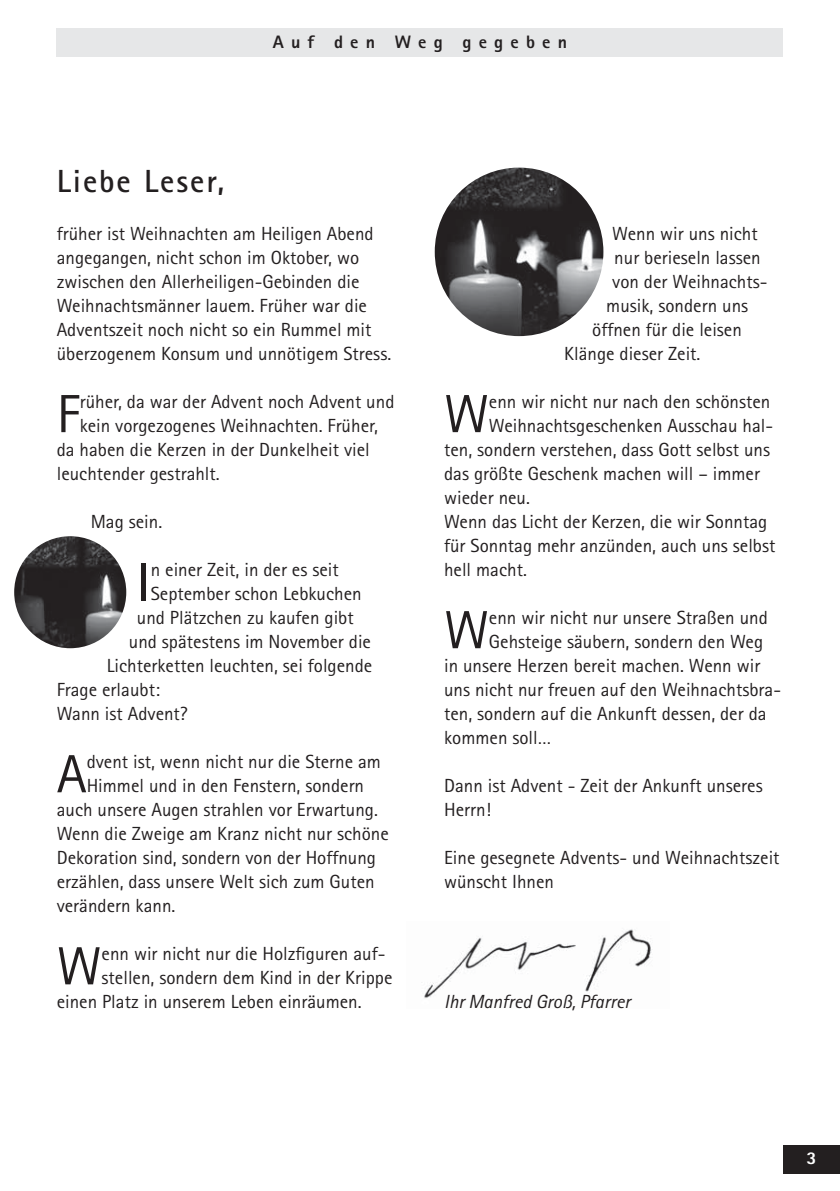
<style>
.page{position:relative;width:840px;height:1191px;background:#fff}
.page>*{position:absolute;margin:0;border:0;box-sizing:border-box;transform-origin:0 0}
.t1{font:53.8px "Rotis Sans Serif";color:#231f20}
.t2{font:700 32px "Rotis Sans Serif";letter-spacing:.06em;color:#231f20}
.t3{font:19px/24px "Rotis Sans Serif";color:#231f20}
.t4{font:italic 19px "Rotis Sans Serif";color:#231f20}
.t5{font:800 18px "Rotis Sans Serif";letter-spacing:.4em;color:#231f20}
.t6{font:800 18px "Rotis Sans Serif";color:#fff}
</style>
<div class="page">
<div style="left:782px;top:1145px;width:57px;height:29px;background:#231f20"></div>
<img style="left:421px;top:929px;width:231px;height:69px">
<div style="left:57px;top:28px;width:725px;height:29px;background:#e6e7e8"></div>
<img style="left:434px;top:168px;width:169px;height:168px;border-radius:50%">
<img style="left:14px;top:536px;width:112px;height:112px;border-radius:50%">
<h2 class="t2" style="left:57px;top:170px;width:169px">Liebe Leser,</h2>
<p class="t5" style="left:273px;top:36px;width:295px">Auf den Weg gegeben</p>
<p class="t3" style="left:57px;top:223px;width:336px">früher ist Weihnachten am Heiligen Abend angegangen, nicht schon im Oktober, wo zwischen den Allerheiligen-Gebinden die Weihnachtsmänner lauem. Früher war die Adventszeit noch nicht so ein Rummel mit überzogenem Konsum und unnötigem Stress.</p>
<h1 class="t1" style="left:57px;top:395px;width:24px">F</h1>
<p class="t3" style="left:80px;top:391px;width:316px">rüher, da war der Advent noch Advent und</p>
<p class="t3" style="left:80px;top:415px;width:299px">kein vorgezogenes Weihnachten. Früher,</p>
<p class="t3" style="left:57px;top:439px;width:314px">da haben die Kerzen in der Dunkelheit viel</p>
<p class="t3" style="left:57px;top:463px;width:164px">leuchtender gestrahlt.</p>
<p class="t3" style="left:91px;top:511px;width:73px">Mag sein.</p>
<h1 class="t1" style="left:137px;top:563px;width:15px">I</h1>
<p class="t3" style="left:151px;top:559px;width:189px">n einer Zeit, in der es seit</p>
<p class="t3" style="left:151px;top:583px;width:212px">September schon Lebkuchen</p>
<p class="t3" style="left:137px;top:607px;width:218px">und Plätzchen zu kaufen gibt</p>
<p class="t3" style="left:129px;top:631px;width:243px">und spätestens im November die</p>
<p class="t3" style="left:107px;top:655px;width:267px">Lichterketten leuchten, sei folgende</p>
<p class="t3" style="left:57px;top:679px;width:105px">Frage erlaubt:</p>
<p class="t3" style="left:57px;top:703px;width:132px">Wann ist Advent?</p>
<h1 class="t1" style="left:57px;top:755px;width:31px">A</h1>
<p class="t3" style="left:87px;top:751px;width:296px">dvent ist, wenn nicht nur die Sterne am</p>
<p class="t3" style="left:87px;top:775px;width:279px">Himmel und in den Fenstern, sondern</p>
<p class="t3" style="left:57px;top:799px;width:322px">auch unsere Augen strahlen vor Erwartung.</p>
<p class="t3" style="left:57px;top:823px;width:333px">Wenn die Zweige am Kranz nicht nur schöne</p>
<p class="t3" style="left:57px;top:847px;width:321px">Dekoration sind, sondern von der Hoffnung</p>
<p class="t3" style="left:57px;top:871px;width:319px">erzählen, dass unsere Welt sich zum Guten</p>
<p class="t3" style="left:57px;top:895px;width:120px">verändern kann.</p>
<h1 class="t1" style="left:57px;top:947px;width:46px">W</h1>
<p class="t3" style="left:101px;top:943px;width:285px">enn wir nicht nur die Holzfiguren auf-</p>
<p class="t3" style="left:101px;top:967px;width:292px">stellen, sondern dem Kind in der Krippe</p>
<p class="t3" style="left:57px;top:991px;width:306px">einen Platz in unserem Leben einräumen.</p>
<p class="t3" style="left:612px;top:223px;width:147px">Wenn wir uns nicht</p>
<p class="t3" style="left:614px;top:247px;width:148px">nur berieseln lassen</p>
<p class="t3" style="left:612px;top:271px;width:157px">von der Weihnachts-</p>
<p class="t3" style="left:606px;top:295px;width:143px">musik, sondern uns</p>
<p class="t3" style="left:592px;top:319px;width:151px">öffnen für die leisen</p>
<p class="t3" style="left:564px;top:343px;width:138px">Klänge dieser Zeit.</p>
<h1 class="t1" style="left:444px;top:395px;width:46px">W</h1>
<p class="t3" style="left:488px;top:391px;width:283px">enn wir nicht nur nach den schönsten</p>
<p class="t3" style="left:488px;top:415px;width:285px">Weihnachtsgeschenken Ausschau hal-</p>
<p class="t3" style="left:444px;top:439px;width:327px">ten, sondern verstehen, dass Gott selbst uns</p>
<p class="t3" style="left:444px;top:463px;width:317px">das größte Geschenk machen will – immer</p>
<p class="t3" style="left:444px;top:487px;width:87px">wieder neu.</p>
<p class="t3" style="left:444px;top:511px;width:324px">Wenn das Licht der Kerzen, die wir Sonntag</p>
<p class="t3" style="left:444px;top:535px;width:332px">für Sonntag mehr anzünden, auch uns selbst</p>
<p class="t3" style="left:444px;top:559px;width:84px">hell macht.</p>
<h1 class="t1" style="left:444px;top:611px;width:46px">W</h1>
<p class="t3" style="left:488px;top:607px;width:280px">enn wir nicht nur unsere Straßen und</p>
<p class="t3" style="left:488px;top:631px;width:275px">Gehsteige säubern, sondern den Weg</p>
<p class="t3" style="left:444px;top:655px;width:317px">in unsere Herzen bereit machen. Wenn wir</p>
<p class="t3" style="left:444px;top:679px;width:338px">uns nicht nur freuen auf den Weihnachtsbra-</p>
<p class="t3" style="left:444px;top:703px;width:324px">ten, sondern auf die Ankunft dessen, der da</p>
<p class="t3" style="left:444px;top:727px;width:108px">kommen soll…</p>
<p class="t3" style="left:444px;top:775px;width:320px">Dann ist Advent - Zeit der Ankunft unseres<br>Herrn!</p>
<p class="t3" style="left:444px;top:847px;width:337px">Eine gesegnete Advents- und Weihnachtszeit wünscht Ihnen</p>
<p class="t4" style="left:444px;top:995px;width:188px">Ihr Manfred Groß, Pfarrer</p>
<p class="t6" style="left:806px;top:1151px;width:12px">3</p>
</div>
